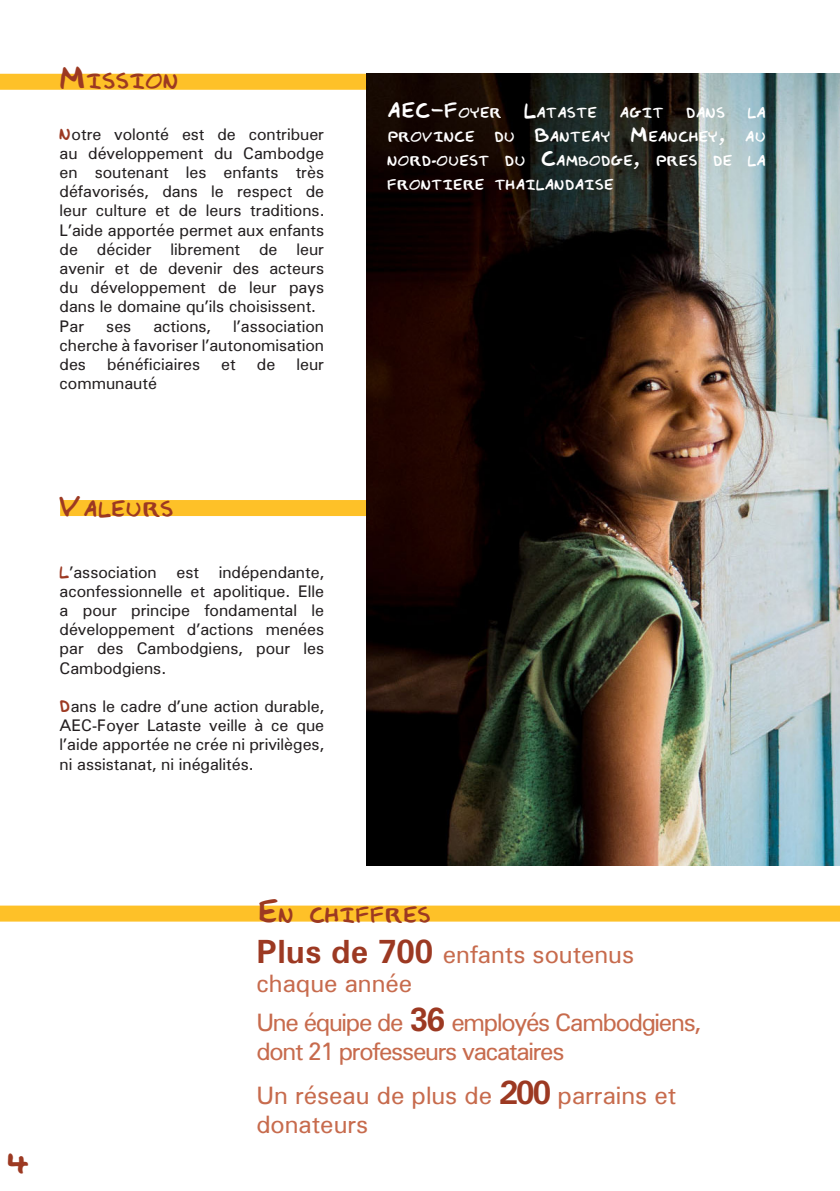
<style>
.page{position:relative;width:840px;height:1191px;background:#fff}
.page>*{position:absolute;margin:0;border:0;box-sizing:border-box;transform-origin:0 0}
.t1{font:28px "Child's Play";color:#9c3922}
.t2{font:24px/28.8px "Free Universal";color:#c76b4d}
.t3{font:24px/28.8px "Free Universal";letter-spacing:-.05em;color:#c76b4d}
.t4{font:21px "Child's Play";color:#9c3922}
.t5{font:20px "Child's Play";color:#fff}
.t6{font:16px/19.2px "Free Universal";color:#231f20;text-align:justify}
.t7{font:14px/24px "Child's Play";color:#fff;text-align:justify}
.s1{font-size:30px}
.s2{font-family:"Child's Play";color:#9c3922}
.s3{font-size:20px}
.s4{font-family:"Forte";font-size:20px}
.s5{font-weight:700;font-size:32px;color:#9c3922}
</style>
<div class="page">
<div style="left:60px;top:500px;width:341px;height:16px;background:#fec128"></div>
<div style="left:0;top:74px;width:465px;height:16px;background:#fec128"></div>
<div style="left:0;top:905px;width:839px;height:16px;background:#fec128"></div>
<img style="left:366px;top:74px;width:473px;height:791px">
<p class="t4" style="left:60px;top:72px;width:121px"><span class="s1">M</span> ISSION</p>
<p class="t6" style="left:60px;top:124px;width:266px"><span class="s2">N</span>otre volonté est de contribuer au développement du Cambodge en soutenant les enfants très défavorisés, dans le respect de leur culture et de leurs traditions.<br>L’aide apportée permet aux enfants de décider librement de leur avenir et de devenir des acteurs du développement de leur pays dans le domaine qu’ils choisissent.</p>
<p class="t6" style="left:60px;top:316px;width:26px">Par</p>
<p class="t6" style="left:106px;top:316px;width:27px">ses</p>
<p class="t6" style="left:153px;top:316px;width:59px">actions,</p>
<p class="t6" style="left:60px;top:316px;width:266px;text-indent:173px">l’association cherche à favoriser l’autonomisation des</p>
<p class="t6" style="left:107px;top:354px;width:94px">bénéficiaires</p>
<p class="t6" style="left:221px;top:354px;width:16px">et</p>
<p class="t6" style="left:257px;top:354px;width:20px">de</p>
<p class="t6" style="left:296px;top:354px;width:29px">leur</p>
<p class="t6" style="left:60px;top:373px;width:99px">communauté</p>
<p class="t4" style="left:60px;top:499px;width:114px"><span class="s1">V</span> ALEURS</p>
<p class="t6" style="left:60px;top:562px;width:266px"><span class="s2">L</span>’association est indépendante, aconfessionnelle et apolitique. Elle a pour principe fondamental le développement d’actions menées par des Cambodgiens, pour les Cambodgiens.</p>
<p class="t6" style="left:60px;top:696px;width:266px"><span class="s2">D</span>ans le cadre d’une action durable, AEC-Foyer Lataste veille à ce que l’aide apportée ne crée ni privilèges, ni assistanat, ni inégalités.</p>
<p class="t5" style="left:387px;top:101px;width:15px">AEC</p>
<p class="t7" style="left:430px;top:102px;width:168px"><span class="s3">-F</span>OYER <span class="s3">L</span>ATASTE</p>
<p class="t7" style="left:619px;top:102px;width:46px">AGIT</p>
<p class="t7" style="left:685px;top:102px;width:40px">DANS</p>
<p class="t7" style="left:747px;top:102px;width:20px">LA</p>
<p class="t7" style="left:387px;top:126px;width:89px">PROVINCE</p>
<p class="t7" style="left:387px;top:126px;width:380px;text-indent:107px">DU <span class="s3">B</span>ANTEAY <span class="s3">M</span> EANCHEY<span class="s3">,</span> AU NORD<span class="s4">-</span>OUEST DU <span class="s3">C</span>AMBODGE<span class="s3">,</span> PRES DE LA FRONTIERE THAILANDAISE</p>
<h1 class="t1" style="left:8px;top:1150px;width:24px">4</h1>
<p class="t4" style="left:257px;top:905px;width:173px"><span class="s1">E</span>N CHIFFRES</p>
<p class="t2" style="left:256px;top:939px;width:379px"><span class="s5">Plus de 700</span> enfants soutenus chaque année</p>
<p class="t3" style="left:256px;top:1007px;width:446px">Une équipe de <span class="s5">36</span> employés Cambodgiens, dont 21 professeurs vacataires</p>
<p class="t2" style="left:256px;top:1080px;width:421px">Un réseau de plus de <span class="s5">200</span> parrains et donateurs</p>
</div>
